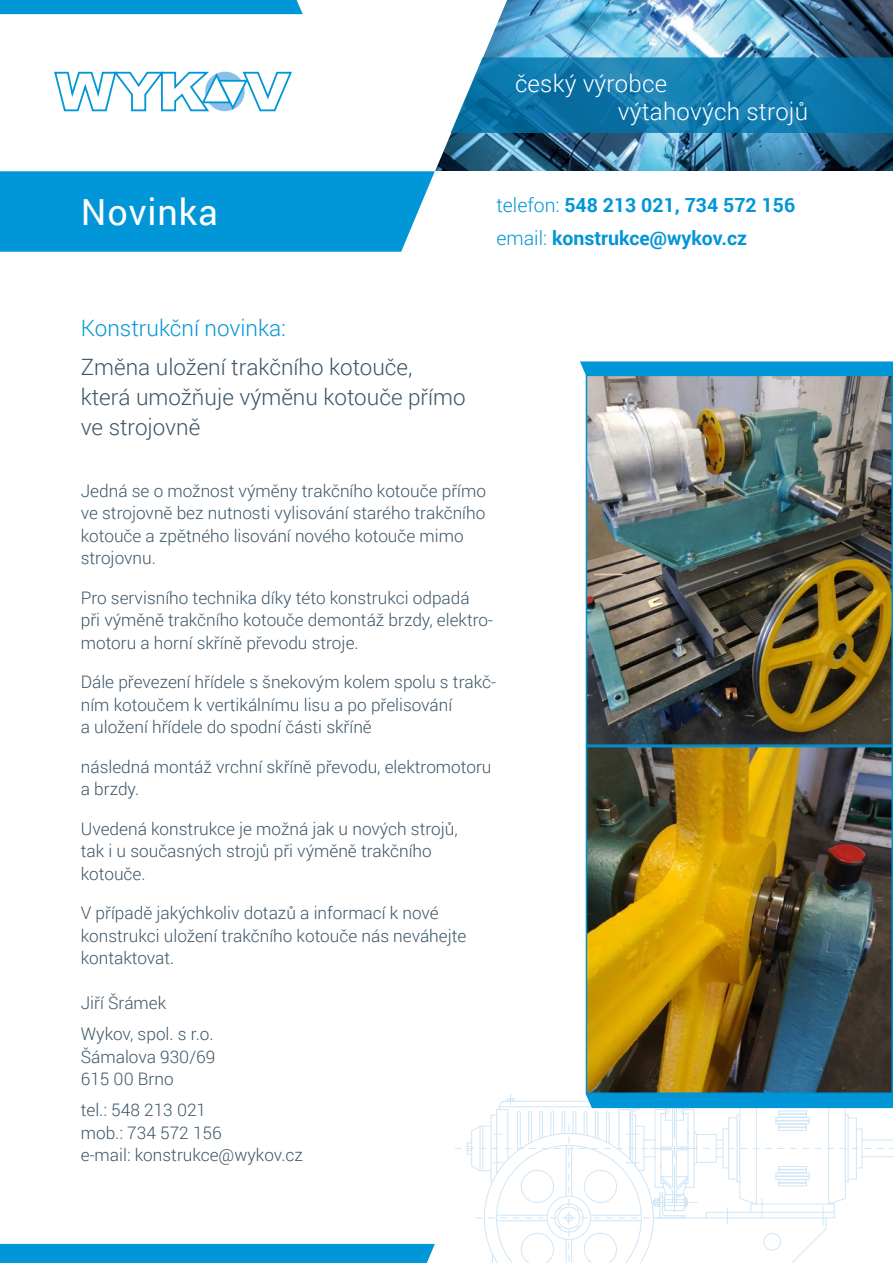
<style>
.page{position:relative;width:893px;height:1263px;background:#fff}
.page>*{position:absolute;margin:0;border:0;box-sizing:border-box;transform-origin:0 0}
.t1{font:36px "Roboto";letter-spacing:.025em;color:#fff}
.t2{font:300 24px/28.5px "Roboto";letter-spacing:.01em;color:#fff}
.t3{font:300 22.5px/30px "Roboto";color:#3b5568}
.t4{font:300 22.5px "Roboto";color:#0196d7}
.t5{font:700 19.5px/33px "Roboto";color:#0196d7}
.t6{font:300 17.25px/22.5px "Roboto";color:#3b5568}
.s1{font-weight:300}
</style>
<div class="page">
<img style="left:435px;top:0;width:458px;height:171px">
<svg style="left:450px;top:57px;width:443px;height:76px;background:#1a7dae"></svg>
<svg style="left:54px;top:71px;width:238px;height:41px"></svg>
<div style="left:0;top:0;width:303px;height:14px;background:#0196d7"></div>
<div style="left:0;top:171px;width:435px;height:81px;background:#0196d7"></div>
<div style="left:0;top:1244px;width:435px;height:19px;background:#0196d7"></div>
<img style="left:588px;top:377px;width:303px;height:367px">
<div style="left:586px;top:375px;width:307px;height:371px;border:1px solid #0091d4"></div>
<img style="left:588px;top:748px;width:303px;height:283px">
<svg style="left:455px;top:1031px;width:438px;height:232px"></svg>
<svg style="left:580px;top:361px;width:313px;height:15px;background:#0b9ad8"></svg>
<h1 class="t1" style="left:81px;top:187px;width:139px">Novinka</h1>
<h3 class="t4" style="left:81px;top:313px;width:207px">Konstrukční novinka:</h3>
<h3 class="t3" style="left:81px;top:351px;width:386px">Změna uložení trakčního kotouče, která umožňuje výměnu kotouče přímo ve strojovně</h3>
<h2 class="t2" style="left:618px;top:68px;width:192px;text-indent:-103px">český výrobce<br>výtahových strojů</h2>
<p class="t5" style="left:496px;top:188px;width:300px"><span class="s1">telefon:</span> 548 213 021, 734 572 156 <span class="s1">email:</span> konstrukce@wykov.cz</p>
<p class="t6" style="left:81px;top:479px;width:407px">Jedná se o možnost výměny trakčního kotouče přímo ve strojovně bez nutnosti vylisování starého trakčního kotouče a zpětného lisování nového kotouče mimo strojovnu.</p>
<p class="t6" style="left:81px;top:586px;width:414px">Pro servisního technika díky této konstrukci odpadá při výměně trakčního kotouče demontáž brzdy, elektro&shy;motoru a horní skříně převodu stroje.</p>
<p class="t6" style="left:81px;top:670px;width:417px">Dále převezení hřídele s šnekovým kolem spolu s trakč&shy;ním kotoučem k vertikálnímu lisu a po přelisování<br>a uložení hřídele do spodní části skříně</p>
<p class="t6" style="left:81px;top:755px;width:412px">následná montáž vrchní skříně převodu, elektromotoru a brzdy.</p>
<p class="t6" style="left:81px;top:817px;width:378px">Uvedená konstrukce je možná jak u nových strojů, tak i u současných strojů při výměně trakčního kotouče.</p>
<p class="t6" style="left:81px;top:901px;width:387px">V případě jakýchkoliv dotazů a informací k nové konstrukci uložení trakčního kotouče nás neváhejte kontaktovat.</p>
<p class="t6" style="left:81px;top:987px;width:134px;line-height:31px">Jiří Šrámek<br>Wykov, spol. s r.o.</p>
<p class="t6" style="left:81px;top:1045px;width:136px">Šámalova 930/69<br>615 00 Brno</p>
<p class="t6" style="left:81px;top:1098px;width:224px">tel.: 548 213 021<br>mob.: 734 572 156<br>e-mail: konstrukce@wykov.cz</p>
</div>
